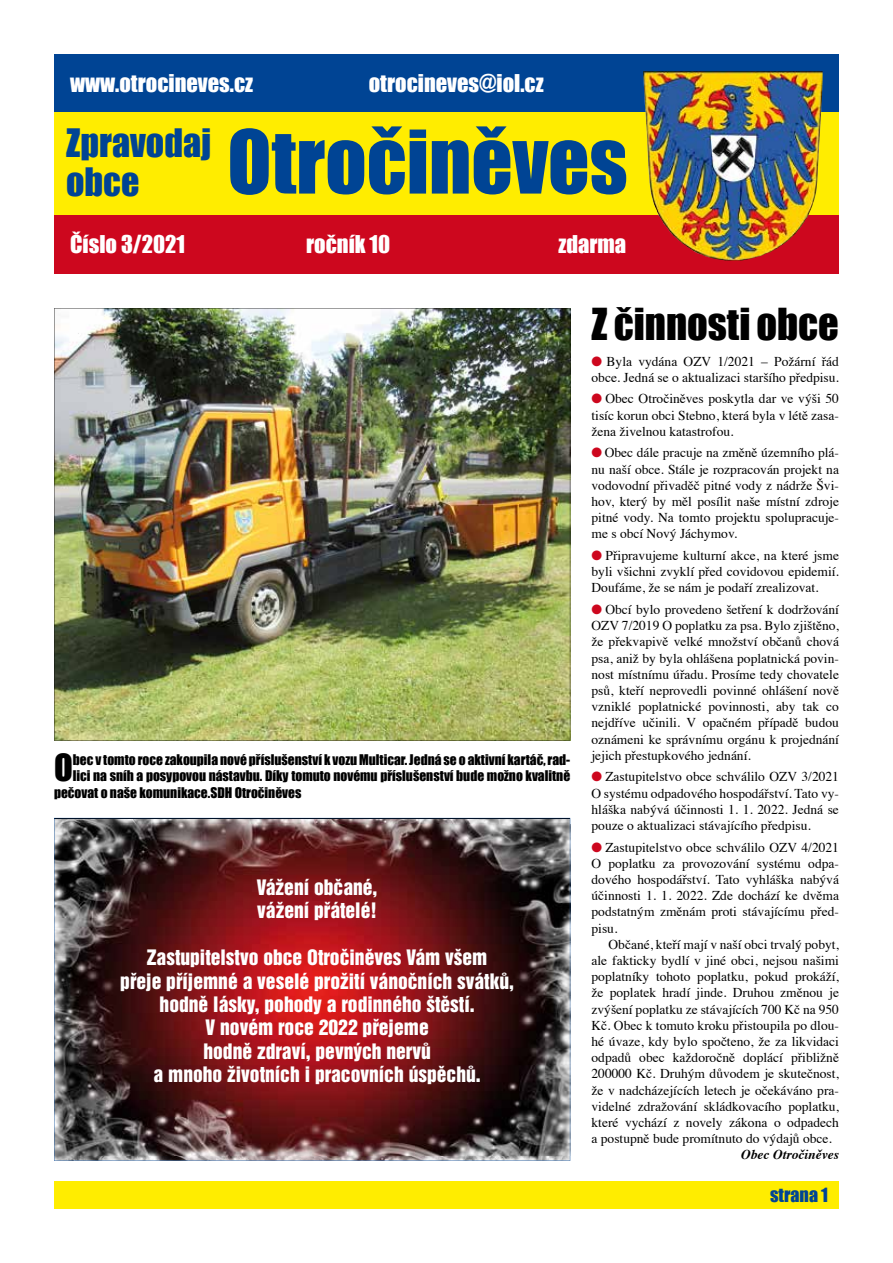
<style>
.page{position:relative;width:893px;height:1263px;background:#fff}
.page>*{position:absolute;margin:0;border:0;box-sizing:border-box;transform-origin:0 0}
.t1{font:81px "Impact";color:#004494}
.t2{font:40.5px "Impact";color:#000}
.t3{font:36px/39px "Impact";color:#004494}
.t4{font:34.35px "Impact";color:#000}
.t5{font:22.5px "Impact";color:#fff}
.t6{font:19.5px/23.4px "Helvetica Inserat CE";color:#fff}
.t7{font:18px "Impact";color:#004494}
.t8{font:13.5px/16.2px "Times";color:#000;text-align:justify}
.t9{font:13.5px "Impact";color:#000}
.t10{font:italic 700 13.5px "Times";color:#000}
.s1{color:#cd071e}
</style>
<div class="page">
<div style="left:54px;top:54px;width:785px;height:59px;background:#004494"></div>
<div style="left:54px;top:113px;width:785px;height:110px;background:#ffed00"></div>
<div style="left:54px;top:215px;width:785px;height:58px;background:#cd071e"></div>
<img style="left:643px;top:71px;width:180px;height:189px">
<div style="left:54px;top:1181px;width:785px;height:28px;background:#ffed00"></div>
<svg style="left:54px;top:818px;width:516px;height:343px;background:#66282a"></svg>
<img style="left:54px;top:308px;width:516px;height:433px">
<h3 class="t5" style="left:70px;top:65px;width:184px">www.otrocineves.cz</h3>
<h3 class="t5" style="left:369px;top:65px;width:176px">otrocineves@iol.cz</h3>
<h3 class="t3" style="left:66px;top:122px;width:147px">Zpravodaj obce</h3>
<h1 class="t1" style="left:227px;top:99px;width:402px">Otročiněves</h1>
<h3 class="t5" style="left:70px;top:227px;width:116px">Číslo 3/2021</h3>
<h3 class="t5" style="left:306px;top:227px;width:85px">ročník 10</h3>
<h3 class="t5" style="left:559px;top:227px;width:69px">zdarma</h3>
<h3 class="t4" style="left:54px;top:741px;width:20px">O</h3>
<p class="t9" style="left:73px;top:749px;width:499px">bec v tomto roce zakoupila nové příslušenství k vozu Multicar. Jedná se o aktivní kartáč, rad-</p>
<p class="t9" style="left:73px;top:766px;width:499px">lici na sníh a posypovou nástavbu. Díky tomuto novému příslušenství bude možno kvalitně</p>
<p class="t9" style="left:54px;top:782px;width:249px">pečovat o naše komunikace.SDH Otročiněves</p>
<h3 class="t6" style="left:257px;top:876px;width:122px">Vážení občané, vážení přátelé!</h3>
<h3 class="t6" style="left:120px;top:946px;width:395px;text-align:center">Zastupitelstvo obce Otročiněves Vám všem<br>přeje příjemné a veselé prožití vánočních svátků, hodně lásky, pohody a rodinného štěstí.<br>V novém roce 2022 přejeme<br>hodně zdraví, pevných nervů<br>a mnoho životních i pracovních úspěchů.</h3>
<h2 class="t2" style="left:591px;top:293px;width:249px">Z činnosti obce</h2>
<p class="t8" style="left:591px;top:352px;width:249px"><span class="s1">●</span> Byla vydána OZV 1/2021 – Požární řád obce. Jedná se o aktualizaci staršího předpisu.</p>
<p class="t8" style="left:591px;top:389px;width:249px"><span class="s1">●</span> Obec Otročiněves poskytla dar ve výši 50 tisíc korun obci Stebno, která byla v létě zasa&shy;žena živelnou katastrofou.</p>
<p class="t8" style="left:591px;top:443px;width:249px"><span class="s1">●</span> Obec dále pracuje na změně územního plá&shy;nu naší obce. Stále je rozpracován projekt na vodovodní přivaděč pitné vody z nádrže Švi&shy;hov, který by měl posílit naše místní zdroje pitné vody. Na tomto projektu spolupracuje&shy;me s obcí Nový Jáchymov.</p>
<p class="t8" style="left:591px;top:546px;width:249px"><span class="s1">●</span> Připravujeme kulturní akce, na které jsme byli všichni zvyklí před covidovou epidemií.<br>Doufáme, že se nám je podaří zrealizovat.</p>
<p class="t8" style="left:591px;top:600px;width:249px"><span class="s1">●</span> Obcí bylo provedeno šetření k dodržování OZV 7/2019 O poplatku za psa. Bylo zjištěno, že překvapivě velké množství občanů chová psa, aniž by byla ohlášena poplatnická povin&shy;nost místnímu úřadu. Prosíme tedy chovatele psů, kteří neprovedli povinné ohlášení nově vzniklé poplatnické povinnosti, aby tak co nejdříve učinili. V opačném případě budou oznámeni ke správnímu orgánu k projednání jejich přestupkového jednání.</p>
<p class="t8" style="left:591px;top:767px;width:249px"><span class="s1">●</span> Zastupitelstvo obce schválilo OZV 3/2021<br>O systému odpadového hospodářství. Tato vy&shy;hláška nabývá účinnosti 1. 1. 2022. Jedná se pouze o aktualizaci stávajícího předpisu.</p>
<p class="t8" style="left:591px;top:838px;width:249px"><span class="s1">●</span> Zastupitelstvo obce schválilo OZV 4/2021<br>O poplatku za provozování systému odpa&shy;dového hospodářství. Tato vyhláška nabývá účinnosti 1. 1. 2022. Zde dochází ke dvěma podstatným změnám proti stávajícímu před&shy;pisu.</p>
<p class="t8" style="left:591px;top:935px;width:249px;text-indent:17px">Občané, kteří mají v naší obci trvalý pobyt, ale fakticky bydlí v jiné obci, nejsou našimi poplatníky tohoto poplatku, pokud prokáží, že poplatek hradí jinde. Druhou změnou je zvýšení poplatku ze stávajících 700 Kč na 950<br>Kč. Obec k tomuto kroku přistoupila po dlou&shy;hé úvaze, kdy bylo spočteno, že za likvidaci odpadů obec každoročně doplácí přibližně 200000 Kč. Druhým důvodem je skutečnost, že v nadcházejících letech je očekáváno pra&shy;videlné zdražování skládkovacího poplatku, které vychází z novely zákona o odpadech a postupně bude promítnuto do výdajů obce.</p>
<p class="t10" style="left:741px;top:1142px;width:99px">Obec Otročiněves</p>
<h3 class="t7" style="left:770px;top:1181px;width:59px">strana 1</h3>
</div>
